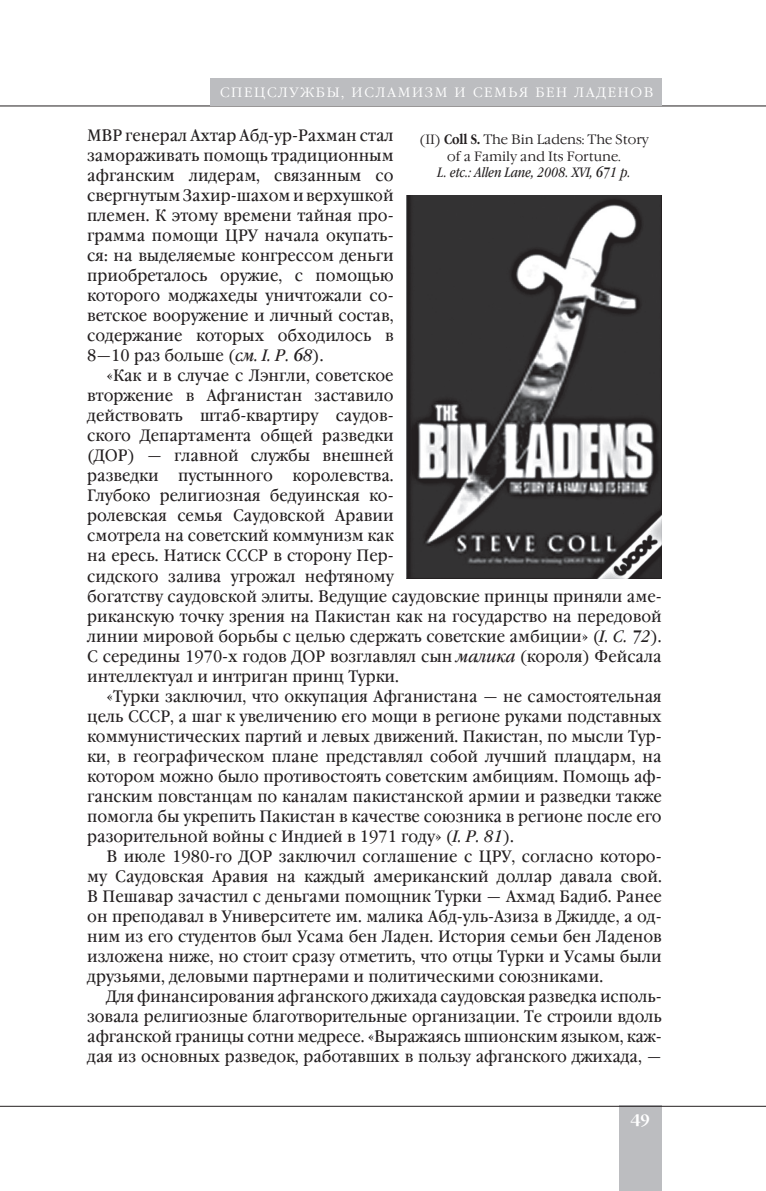
<style>
.page{position:relative;width:766px;height:1191px;background:#fff}
.page>*{position:absolute;margin:0;border:0;box-sizing:border-box;transform-origin:0 0}
.t1{font:16.5px "Garamond Book Narrow C";color:#231f20;scale:1.1 1}
.t2{font:700 15px "Garamond C";color:#fff}
.t3{font:300 13.5px/16.5px "Garamond C";color:#231f20;text-align:center}
.t4{font:300 13.5px "Garamond Narrow C";letter-spacing:.1em;color:#fff;scale:1.25 1}
.s1{font-style:italic}
.s2{font-family:"Garamond Narrow C";font-weight:700}
.s3{font-family:"Garamond Book Narrow C";font-weight:400;font-style:italic}
</style>
<div class="page">
<div style="left:619px;top:1106px;width:42px;height:85px;background:#bcbdc0"></div>
<hr style="left:0;top:1106px;width:765px;height:1px;background:#231f20">
<hr style="left:0;top:106px;width:765px;height:1px;background:#231f20">
<div style="left:210px;top:78px;width:451px;height:28px;background:#bcbdc0"></div>
<img style="left:406px;top:196px;width:255px;height:382px">
<p class="t4" style="left:220px;top:87px;width:348px">СПЕЦСЛУЖБЫ, ИСЛАМИЗМ И СЕМЬЯ БЕН ЛАДЕНОВ</p>
<p class="t1" style="left:87px;top:128px;width:280px">МВР генерал Ахтар Абд-ур-Рахман стал</p>
<p class="t1" style="left:87px;top:148px;width:280px">замораживать помощь традиционным</p>
<p class="t1" style="left:87px;top:168px;width:280px">афганским лидерам, связанным со</p>
<p class="t1" style="left:87px;top:188px;width:280px">свергнутым Захир-шахом и верхушкой</p>
<p class="t1" style="left:87px;top:209px;width:280px">племен. К этому времени тайная про-</p>
<p class="t1" style="left:87px;top:229px;width:280px">грамма помощи ЦРУ начала окупать-</p>
<p class="t1" style="left:87px;top:249px;width:280px">ся: на выделяемые конгрессом деньги</p>
<p class="t1" style="left:87px;top:269px;width:280px">приобреталось оружие, с помощью</p>
<p class="t1" style="left:87px;top:289px;width:280px">которого моджахеды уничтожали со-</p>
<p class="t1" style="left:87px;top:309px;width:280px">ветское вооружение и личный состав,</p>
<p class="t1" style="left:87px;top:329px;width:280px">содержание которых обходилось в</p>
<p class="t1" style="left:87px;top:349px;width:216px">8—10 раз больше (<span class="s1">см. I. P. 68</span>).</p>
<p class="t1" style="left:106px;top:369px;width:262px">«Как и в случае с Лэнгли, советское</p>
<p class="t1" style="left:87px;top:389px;width:280px">вторжение в Афганистан заставило</p>
<p class="t1" style="left:87px;top:409px;width:280px">действовать штаб-квартиру саудов-</p>
<p class="t1" style="left:87px;top:429px;width:280px">ского Департамента общей разведки</p>
<p class="t1" style="left:87px;top:449px;width:280px">(ДОР) — главной службы внешней</p>
<p class="t1" style="left:87px;top:469px;width:280px">разведки пустынного королевства.</p>
<p class="t1" style="left:87px;top:489px;width:280px">Глубоко религиозная бедуинская ко-</p>
<p class="t1" style="left:87px;top:509px;width:280px">ролевская семья Саудовской Аравии</p>
<p class="t1" style="left:87px;top:529px;width:280px">смотрела на советский коммунизм как</p>
<p class="t1" style="left:87px;top:549px;width:280px">на ересь. Натиск СССР в сторону Пер-</p>
<p class="t1" style="left:87px;top:569px;width:280px">сидского залива угрожал нефтяному</p>
<p class="t1" style="left:87px;top:589px;width:523px">богатству саудовской элиты. Ведущие саудовские принцы приняли аме-</p>
<p class="t1" style="left:87px;top:609px;width:523px">риканскую точку зрения на Пакистан как на государство на передовой</p>
<p class="t1" style="left:87px;top:629px;width:523px">линии мировой борьбы с целью сдержать советские амбиции» (<span class="s1">I. С. 72</span>).</p>
<p class="t1" style="left:87px;top:649px;width:523px">С середины 1970-х годов ДОР возглавлял сын <span class="s1">малика</span> (короля) Фейсала</p>
<p class="t1" style="left:87px;top:669px;width:285px">интеллектуал и интриган принц Турки.</p>
<p class="t1" style="left:106px;top:689px;width:506px">«Турки заключил, что оккупация Афганистана — не самостоятельная</p>
<p class="t1" style="left:87px;top:709px;width:523px">цель СССР, а шаг к увеличению его мощи в регионе руками подставных</p>
<p class="t1" style="left:87px;top:729px;width:523px">коммунистических партий и левых движений. Пакистан, по мысли Тур-</p>
<p class="t1" style="left:87px;top:749px;width:523px">ки, в географическом плане представлял собой лучший плацдарм, на</p>
<p class="t1" style="left:87px;top:769px;width:523px">котором можно было противостоять советским амбициям. Помощь аф-</p>
<p class="t1" style="left:87px;top:789px;width:523px">ганским повстанцам по каналам пакистанской армии и разведки также</p>
<p class="t1" style="left:87px;top:809px;width:523px">помогла бы укрепить Пакистан в качестве союзника в регионе после его</p>
<p class="t1" style="left:87px;top:829px;width:389px">разорительной войны с Индией в 1971 году» (<span class="s1">I. P. 81</span>).</p>
<p class="t1" style="left:106px;top:849px;width:506px">В июле 1980-го ДОР заключил соглашение с ЦРУ, согласно которо-</p>
<p class="t1" style="left:87px;top:869px;width:523px">му Саудовская Аравия на каждый американский доллар давала свой.</p>
<p class="t1" style="left:87px;top:889px;width:523px">В Пешавар зачастил с деньгами помощник Турки — Ахмад Бадиб. Ранее</p>
<p class="t1" style="left:87px;top:909px;width:523px">он преподавал в Университете им. малика Абд-уль-Азиза в Джидде, а од-</p>
<p class="t1" style="left:87px;top:929px;width:523px">ним из его студентов был Усама бен Ладен. История семьи бен Ладенов</p>
<p class="t1" style="left:87px;top:949px;width:523px">изложена ниже, но стоит сразу отметить, что отцы Турки и Усамы были</p>
<p class="t1" style="left:87px;top:969px;width:470px">друзьями, деловыми партнерами и политическими союзниками.</p>
<p class="t1" style="left:106px;top:989px;width:506px">Для финансирования афганского джихада саудовская разведка исполь-</p>
<p class="t1" style="left:87px;top:1010px;width:523px">зовала религиозные благотворительные организации. Те строили вдоль</p>
<p class="t1" style="left:87px;top:1030px;width:523px">афганской границы сотни медресе. «Выражаясь шпионским языком, каж-</p>
<p class="t1" style="left:87px;top:1050px;width:523px">дая из основных разведок, работавших в пользу афганского джихада, —</p>
<p class="t3" style="left:419px;top:132px;width:231px">(II) <span class="s2">Coll S.</span> The Bin Ladens: The Story of a Family and Its Fortune.<br><span class="s3">L. etc.: Allen Lane, 2008. XVI, 671 p.</span></p>
<p class="t2" style="left:631px;top:1113px;width:20px">49</p>
</div>
